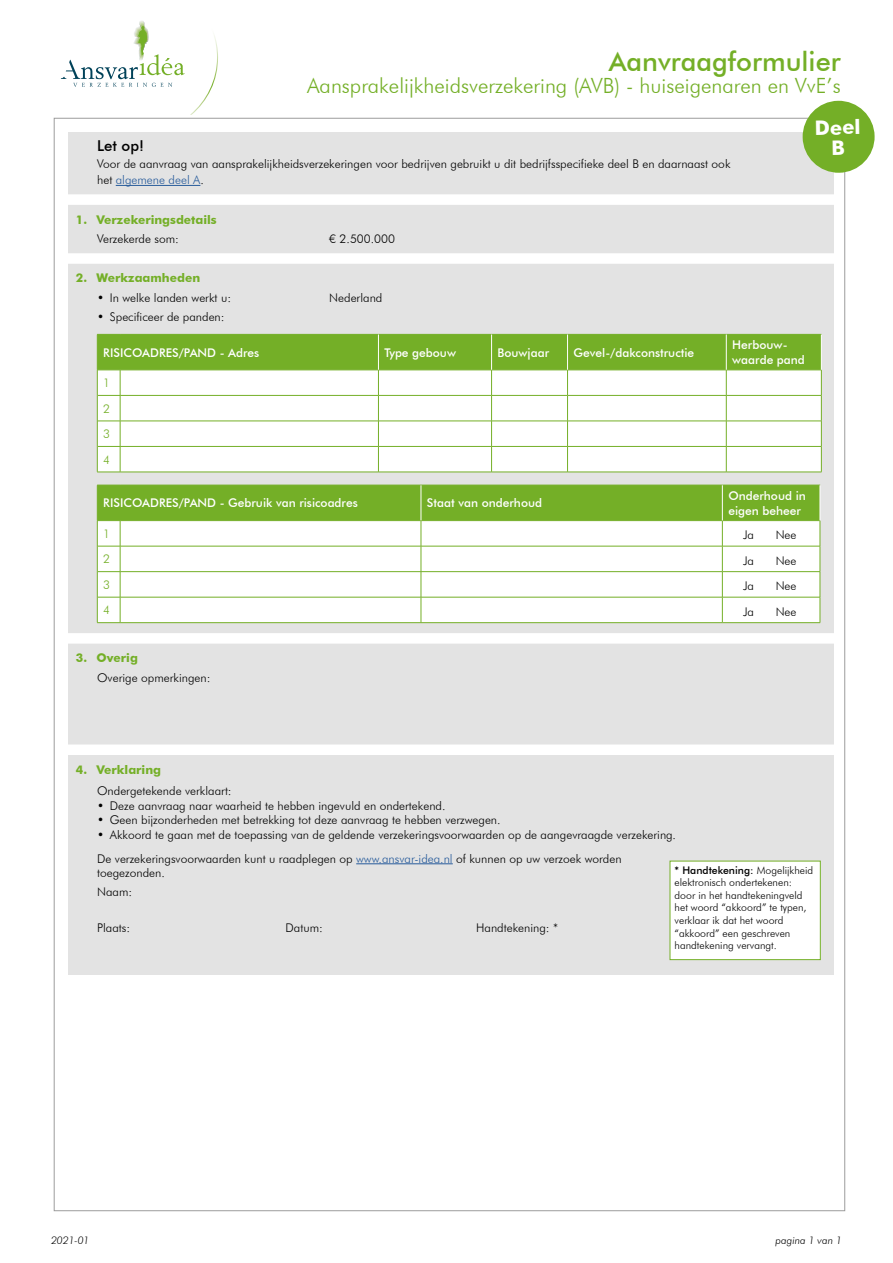
<style>
.page{position:relative;width:893px;height:1263px;background:#fff}
.page>*{position:absolute;margin:0;border:0;box-sizing:border-box;transform-origin:0 0}
.t1{font:500 27px "Futura BT";color:#74af27}
.t2{font:300 21px "Futura BT";color:#74af27}
.t3{font:700 20.1px "Futura BT";color:#fff}
.t4{font:500 15px "Futura BT";color:#000}
.t5{font:300 12px/16.5px "Futura BT";color:#000}
.t6{font:500 12px/14.4px "Futura BT";color:#fff}
.t7{font:700 12px "Futura BT";color:#74af27}
.t8{font:300 12px/25.5px "Futura BT";color:#74af27;text-align:justify}
.t9{font:300 10.5px/12.6px "Futura BT";color:#000}
.t10{font:italic 300 10.5px "Futura BT";color:#000}
.s1{color:#275b9b}
.s2{font-weight:500}
</style>
<div class="page">
<div style="left:68px;top:132px;width:765px;height:842px;background:#e3e3e3"></div>
<svg style="left:61px;top:21px;width:157px;height:94px"></svg>
<div style="left:802px;top:100px;width:73px;height:73px;background:#74af27;border-radius:50%"></div>
<hr style="left:116px;top:185px;width:84px;height:1px;background:#275b9b">
<div style="left:63px;top:194px;width:776px;height:11px;background:#fff"></div>
<div style="left:63px;top:253px;width:776px;height:11px;background:#fff"></div>
<div style="left:63px;top:633px;width:776px;height:11px;background:#fff"></div>
<div style="left:63px;top:744px;width:776px;height:11px;background:#fff"></div>
<hr style="left:356px;top:863px;width:97px;height:1px;background:#275b9b">
<svg style="left:97px;top:334px;width:725px;height:139px;background:#d6e7c0"></svg>
<hr style="left:491px;top:335px;width:1px;height:35px;background:#fff">
<hr style="left:567px;top:335px;width:1px;height:35px;background:#fff">
<hr style="left:726px;top:335px;width:1px;height:35px;background:#fff">
<hr style="left:821px;top:335px;width:1px;height:35px;background:#fff">
<svg style="left:97px;top:485px;width:724px;height:138px;background:#d6e7bf"></svg>
<hr style="left:722px;top:485px;width:1px;height:35px;background:#fff">
<hr style="left:820px;top:485px;width:1px;height:35px;background:#fff">
<div style="left:670px;top:861px;width:150px;height:99px;background:#fff"></div>
<div style="left:670px;top:861px;width:151px;height:99px;border:1px solid #74af27"></div>
<h1 class="t1" style="left:609px;top:45px;width:233px">Aanvraagformulier</h1>
<h2 class="t2" style="left:307px;top:73px;width:535px">Aansprakelijkheidsverzekering (AVB) - huiseigenaren en VvE’s</h2>
<p class="t4" style="left:97px;top:137px;width:48px">Let op!</p>
<p class="t5" style="left:97px;top:155px;width:635px">Voor de aanvraag van aansprakelijkheidsverzekeringen voor bedrijven gebruikt u dit bedrijfsspecifieke deel B en daarnaast ook het <span class="s1">algemene deel A</span>.</p>
<p class="t7" style="left:76px;top:212px;width:142px">1. Verzekeringsdetails</p>
<p class="t5" style="left:97px;top:230px;width:83px">Verzekerde som:</p>
<p class="t5" style="left:329px;top:230px;width:67px">€ 2.500.000</p>
<p class="t7" style="left:76px;top:271px;width:126px">2. Werkzaamheden</p>
<p class="t5" style="left:97px;top:289px;width:135px">• In welke landen werkt u:</p>
<p class="t5" style="left:329px;top:289px;width:55px">Nederland</p>
<p class="t5" style="left:97px;top:309px;width:129px">• Specificeer de panden:</p>
<p class="t6" style="left:103px;top:345px;width:158px">RISICOADRES/PAND - Adres</p>
<p class="t6" style="left:384px;top:345px;width:73px">Type gebouw</p>
<p class="t6" style="left:498px;top:345px;width:53px">Bouwjaar</p>
<p class="t6" style="left:573px;top:345px;width:122px">Gevel-/dakconstructie</p>
<p class="t6" style="left:732px;top:338px;width:74px">Herbouw&shy;waarde pand</p>
<p class="t8" style="left:103px;top:370px;width:8px">1<br>2<br>3<br>4</p>
<p class="t6" style="left:103px;top:496px;width:256px">RISICOADRES/PAND - Gebruik van risicoadres</p>
<p class="t6" style="left:427px;top:496px;width:117px">Staat van onderhoud</p>
<p class="t6" style="left:728px;top:489px;width:79px">Onderhoud in eigen beheer</p>
<p class="t8" style="left:103px;top:521px;width:8px">1</p>
<p class="t5" style="left:743px;top:526px;width:12px">Ja</p>
<p class="t5" style="left:776px;top:526px;width:22px">Nee</p>
<p class="t8" style="left:103px;top:546px;width:8px">2</p>
<p class="t5" style="left:743px;top:552px;width:12px">Ja</p>
<p class="t5" style="left:776px;top:552px;width:22px">Nee</p>
<p class="t8" style="left:103px;top:572px;width:8px">3</p>
<p class="t5" style="left:743px;top:577px;width:12px">Ja</p>
<p class="t5" style="left:776px;top:577px;width:22px">Nee</p>
<p class="t8" style="left:103px;top:597px;width:8px">4</p>
<p class="t5" style="left:743px;top:603px;width:12px">Ja</p>
<p class="t5" style="left:776px;top:603px;width:22px">Nee</p>
<p class="t7" style="left:76px;top:651px;width:64px">3. Overig</p>
<p class="t5" style="left:97px;top:669px;width:115px">Overige opmerkingen:</p>
<h3 class="t3" style="left:814px;top:115px;width:48px;rotate:-1deg">Deel</h3>
<p class="t7" style="left:76px;top:762px;width:87px">4. Verklaring</p>
<p class="t5" style="left:97px;top:782px;width:136px">Ondergetekende verklaart:</p>
<p class="t5" style="left:97px;top:797px;width:350px">• Deze aanvraag naar waarheid te hebben ingevuld en ondertekend.</p>
<p class="t5" style="left:97px;top:811px;width:405px">• Geen bijzonderheden met betrekking tot deze aanvraag te hebben verzwegen.</p>
<p class="t5" style="left:97px;top:823px;width:580px;line-height:23.4px">• Akkoord te gaan met de toepassing van de geldende verzekeringsvoorwaarden op de aangevraagde verzekering.<br>De verzekeringsvoorwaarden kunt u raadplegen op <span class="s1">www.ansvar-idea.nl</span> of kunnen op uw verzoek worden</p>
<p class="t5" style="left:97px;top:863px;width:69px;line-height:19.5px">toegezonden.<br>Naam:</p>
<p class="t5" style="left:97px;top:920px;width:35px">Plaats:</p>
<p class="t5" style="left:286px;top:920px;width:39px">Datum:</p>
<p class="t5" style="left:476px;top:920px;width:83px">Handtekening: *</p>
<p class="t9" style="left:675px;top:863px;width:140px"><span class="s2">* Handtekening:</span> Mogelijkheid elektronisch ondertekenen: door in het handtekeningveld het woord “akkoord” te typen, verklaar ik dat het woord “akkoord” een geschreven handtekening vervangt.</p>
<p class="t10" style="left:51px;top:1234px;width:40px">2021-01</p>
<p class="t10" style="left:775px;top:1234px;width:68px">pagina 1 van 1</p>
</div>
